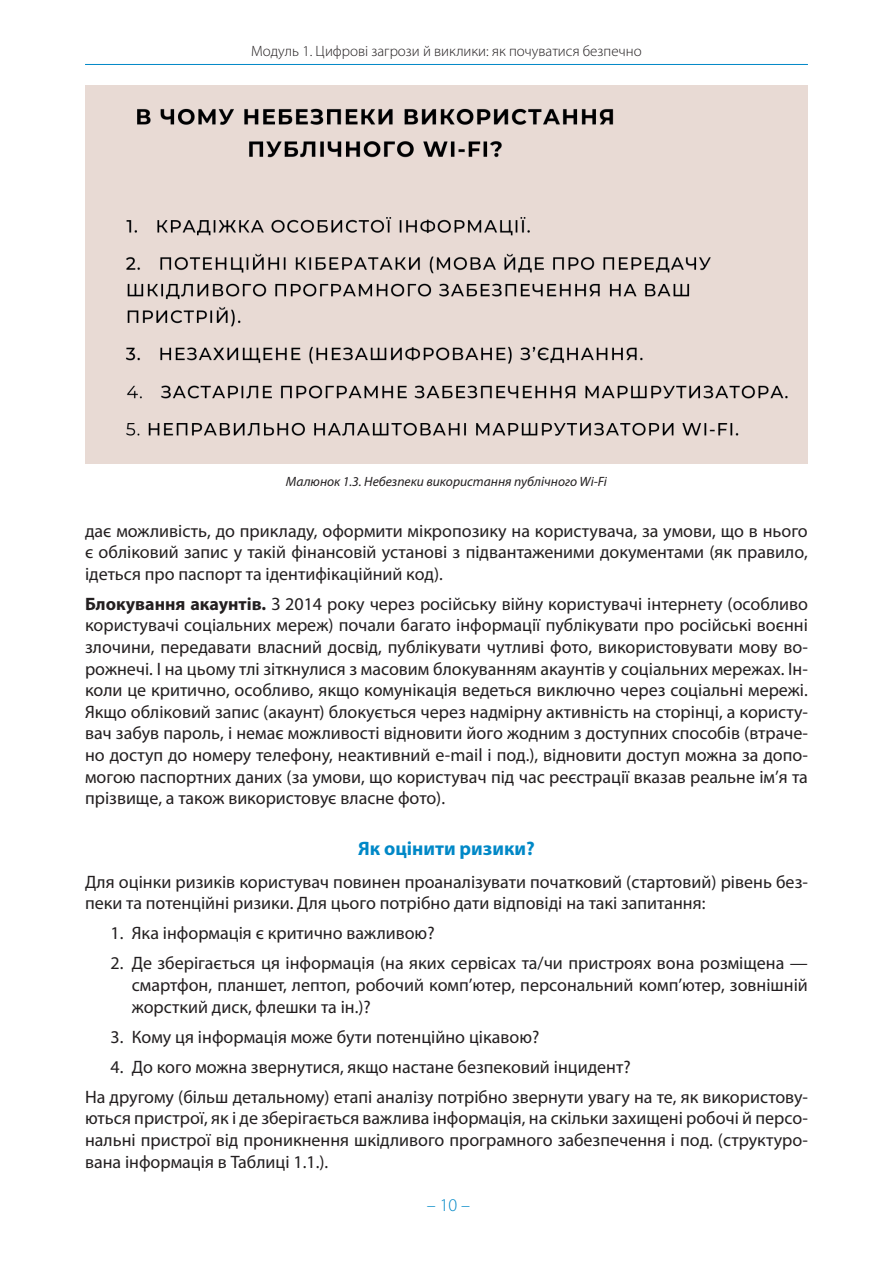
<style>
.page{position:relative;width:893px;height:1263px;background:#fff}
.page>*{position:absolute;margin:0;border:0;box-sizing:border-box;transform-origin:0 0}
.t1{font:700 19.5px "Myriad Pro";color:#0088c7}
.t2{font:18px/21.6px "Myriad Pro";color:#231f20;text-align:justify}
.t3{font:300 18px "Myriad Pro";color:#0088c7}
.t4{font:300 15px "Myriad Pro";color:#231f20}
.t5{font:italic 13.5px "Myriad Pro";color:#231f20}
.s1{font-weight:700}
</style>
<div class="page">
<hr style="left:85px;top:64px;width:723px;height:1px;background:#0088c7">
<img style="left:85px;top:86px;width:723px;height:377px">
<p class="t4" style="left:251px;top:42px;width:392px">Модуль 1. Цифрові загрози й виклики: як почуватися безпечно</p>
<p class="t5" style="left:286px;top:475px;width:323px">Малюнок 1.3. Небезпеки використання публічного Wi-Fi</p>
<p class="t2" style="left:85px;top:520px;width:724px">дає можливість, до прикладу, оформити мікропозику на користувача, за умови, що в нього є обліковий запис у такій фінансовій установі з підвантаженими документами (як правило, ідеться про паспорт та ідентифікаційний код).</p>
<p class="t2" style="left:85px;top:593px;width:724px"><span class="s1">Блокування акаунтів.</span> З 2014 року через російську війну користувачі інтернету (особливо користувачі соціальних мереж) почали багато інформації публікувати про російські воєнні злочини, передавати власний досвід, публікувати чутливі фото, використовувати мову во&shy;рожнечі. І на цьому тлі зіткнулися з масовим блокуванням акаунтів у соціальних мережах. Ін&shy;коли це критично, особливо, якщо комунікація ведеться виключно через соціальні мережі.<br>Якщо обліковий запис (акаунт) блокується через надмірну активність на сторінці, а користу&shy;вач забув пароль, і немає можливості відновити його жодним з доступних способів (втраче&shy;но доступ до номеру телефону, неактивний e-mail і под.), відновити доступ можна за допо&shy;могою паспортних даних (за умови, що користувач під час реєстрації вказав реальне ім’я та прізвище, а також використовує власне фото).</p>
<p class="t1" style="left:358px;top:837px;width:178px">Як оцінити ризики?</p>
<p class="t2" style="left:85px;top:871px;width:724px">Для оцінки ризиків користувач повинен проаналізувати початковий (стартовий) рівень без&shy;пеки та потенційні ризики. Для цього потрібно дати відповіді на такі запитання:</p>
<p class="t2" style="left:111px;top:923px;width:326px">1. Яка інформація є критично важливою?</p>
<p class="t2" style="left:132px;top:953px;width:678px;text-indent:-21px">2. Де зберігається ця інформація (на яких сервісах та/чи пристроях вона розміщена — смартфон, планшет, лептоп, робочий комп’ютер, персональний комп’ютер, зовнішній жорсткий диск, флешки та ін.)?</p>
<p class="t2" style="left:111px;top:1026px;width:430px">3. Кому ця інформація може бути потенційно цікавою?</p>
<p class="t2" style="left:85px;top:1052px;width:724px;line-height:30.2px;text-indent:26px">4. До кого можна звернутися, якщо настане безпековий інцидент?<br>На другому (більш детальному) етапі аналізу потрібно звернути увагу на те, як використову-</p>
<p class="t2" style="left:85px;top:1108px;width:724px">ються пристрої, як і де зберігається важлива інформація, на скільки захищені робочі й персо&shy;нальні пристрої від проникнення шкідливого програмного забезпечення і под. (структуро&shy;вана інформація в Таблиці 1.1.).</p>
<p class="t3" style="left:427px;top:1195px;width:45px">– 10 –</p>
</div>
